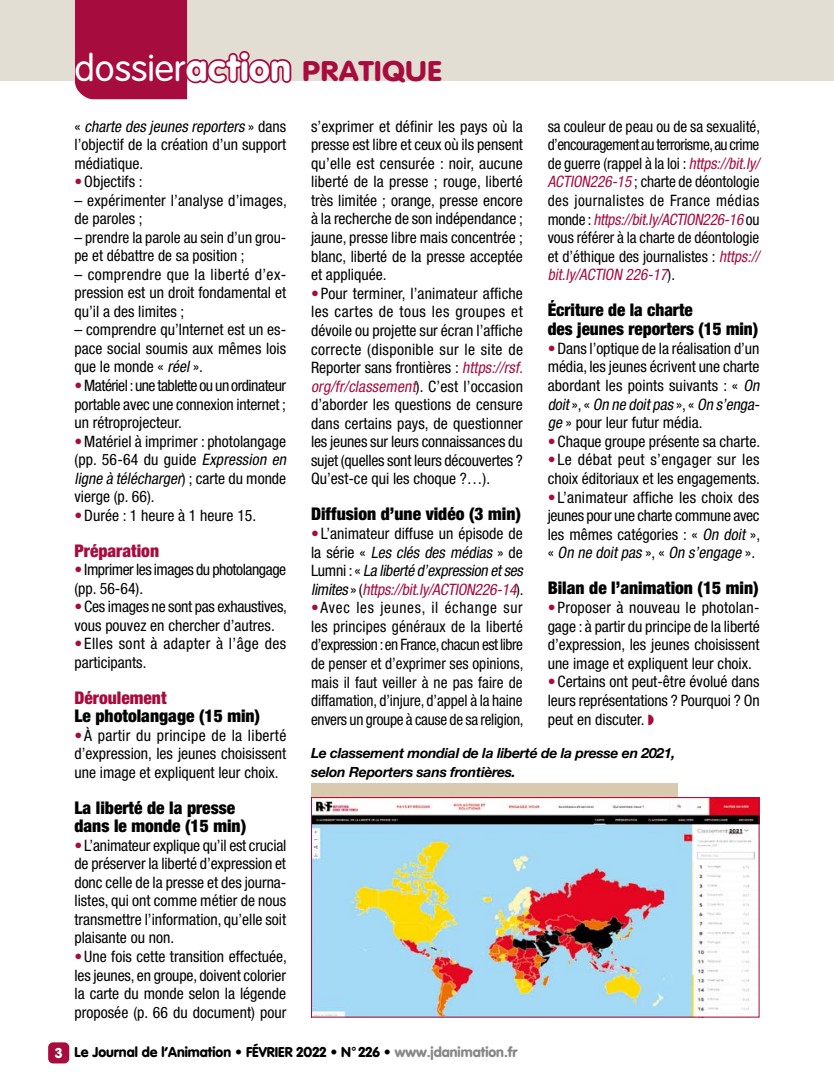
<style>
.page{position:relative;width:834px;height:1092px;background:#fff}
.page>*{position:absolute;margin:0;border:0;box-sizing:border-box;transform-origin:0 0}
.t1{font:900 28px "VAG Rounded";letter-spacing:.02em;color:#a60d3e;scale:1.1 1}
.t2{font:900 condensed 17.5px/18.6px "Helvetica Neue";color:#000}
.t3{font:900 condensed 17.5px "Helvetica Neue";color:#a60d3e}
.t4{font:condensed 15.75px/18.6px "Helvetica Neue";color:#000;text-align:justify}
.t5{font:condensed 15.75px/18.6px "Helvetica Neue";letter-spacing:-.03em;color:#000}
.t6{font:condensed 15.75px/18.6px "Helvetica Neue";letter-spacing:.025em;color:#000}
.t7{font:italic 700 14px/19.2px "Helvetica Neue";letter-spacing:-.02em;color:#000}
.t8{font:900 14px "VAG Rounded";color:#000}
.s1{font-weight:300;font-size:36.75px;color:#fff}
.s2{font-size:36.75px}
.s3{font-style:italic}
.s4{color:#a60d3e}
.s5{font-style:italic;color:#a60d3e}
.s6{color:#fff}
.s7{color:#878787}
</style>
<div class="page">
<img style="left:313px;top:799px;width:444px;height:216px">
<div style="left:311px;top:797px;width:448px;height:220px;border:1px solid #a60d3e"></div>
<div style="left:311px;top:783px;width:366px;height:14px;background:#d9c9ae"></div>
<div style="left:0;top:0;width:833px;height:81px;background:#e3ded4"></div>
<div style="left:75px;top:0;width:112px;height:99px;background:#a60d3e"></div>
<div style="left:48px;top:1042px;width:21px;height:21px;background:#a60d3e;border-radius:5px"></div>
<h1 class="t1" style="left:74px;top:54px;width:335px"><span class="s1">dossier</span><span class="s2">action</span> PRATIQUE</h1>
<p class="t4" style="left:74px;top:117px;width:213px">« <span class="s3">charte des jeunes reporters</span> » d a n s l’objectif de la création d’un support médiatique.</p>
<p class="t4" style="left:74px;top:172px;width:70px"><span class="s4">•</span>Objectifs :</p>
<p class="t4" style="left:74px;top:191px;width:214px">– expérimenter l’analyse d’images, de paroles ;</p>
<p class="t4" style="left:74px;top:228px;width:213px">– prendre la parole au sein d’un grou&shy;pe et débattre de sa position ;</p>
<p class="t4" style="left:74px;top:265px;width:213px">– comprendre que la liberté d’ex&shy;pression est un droit fondamental et qu’il a des limites ;</p>
<p class="t4" style="left:74px;top:320px;width:213px">– comprendre qu’Internet est un es&shy;pace social soumis aux mêmes lois que le monde « <span class="s3">réel</span>».</p>
<p class="t4" style="left:74px;top:376px;width:213px"><span class="s4">•</span> Matériel : une tablette ou un ordinateur portable avec une connexion internet ; un rétroprojecteur.</p>
<p class="t4" style="left:74px;top:431px;width:216px;text-align:left"><span class="s4">•</span>Matériel à imprimer : photolangage (pp. 56-64 du guide <span class="s3">Expression en ligne à télécharger</span>) ; c a rt e d u m o n d e vierge (p. 66).</p>
<p class="t4" style="left:74px;top:505px;width:183px"><span class="s4">•</span>Durée : 1 heure à 1 heure 15.</p>
<p class="t3" style="left:74px;top:539px;width:86px">Préparation</p>
<p class="t5" style="left:74px;top:560px;width:213px"><span class="s4">•</span>Imprimer les images du photolangage (pp. 56-64).</p>
<p class="t4" style="left:74px;top:597px;width:214px"><span class="s4">•</span>Ces images ne sont pas exhaustives, vous pouvez en chercher d’autres.</p>
<p class="t6" style="left:74px;top:634px;width:213px"><span class="s4">•</span>Elles sont à adapter à l’âge des participants.</p>
<p class="t3" style="left:74px;top:686px;width:94px">Déroulement</p>
<p class="t2" style="left:74px;top:706px;width:187px">Le photolangage (15 min)</p>
<p class="t4" style="left:74px;top:725px;width:213px"><span class="s4">•</span>À partir du principe de la liberté d’expression, les jeunes choisissent une image et expliquent leur choix.</p>
<p class="t2" style="left:74px;top:797px;width:173px">La liberté de la presse dans le monde (15 min)</p>
<p class="t4" style="left:74px;top:835px;width:213px"><span class="s4">•</span>L’animateur explique qu’il est crucial de préserver la liberté d’expression et donc celle de la presse et des journa&shy;listes, qui ont comme métier de nous transmettre l’information, qu’elle soit plaisante ou non.</p>
<p class="t4" style="left:74px;top:946px;width:214px"><span class="s4">•</span>Une fois cette transition effectuée, les jeunes, en groupe, doivent colorier la carte du monde selon la légende proposée (p. 66 du document) pour</p>
<p class="t4" style="left:311px;top:117px;width:213px">s’exprimer et définir les pays où la presse est libre et ceux où ils pensent qu’elle est censurée : noir, aucune liberté de la presse ; rouge, liberté très limitée ; orange, presse encore à la recherche de son indépendance ; jaune, presse libre mais concentrée ; blanc, liberté de la presse acceptée et appliquée.</p>
<p class="t4" style="left:311px;top:284px;width:216px;text-align:left"><span class="s4">•</span>Pour terminer, l’animateur affiche les cartes de tous les groupes et dévoile ou projette sur écran l’affiche correcte (disponible sur le site de Reporter sans frontières : <span class="s5">https://rsf. org/fr/classement</span>) . C ’ e st l ’ o c c a s i o n d’aborder les questions de censure dans certains pays, de questionner les jeunes sur leurs connaissances du sujet (quelles sont leurs découvertes ?<br>Qu’est-ce qui les choque ?…).</p>
<p class="t2" style="left:311px;top:504px;width:211px">Diffusion d’une vidéo (3 min)</p>
<p class="t4" style="left:311px;top:524px;width:216px;text-align:left"><span class="s4">•</span>L’animateur diffuse un épisode de l a s é r i e « <span class="s3">Les clés des médias</span> » d e L u m n i : « <span class="s3">La liberté d’expression etses limites</span> » ( <span class="s5">https://bit.ly/ACTION226-14</span>) .</p>
<p class="t4" style="left:311px;top:598px;width:214px"><span class="s4">•</span>Avec les jeunes, il échange sur les principes généraux de la liberté d’expression : en France, chacun est libre de penser et d’exprimer ses opinions, mais il faut veiller à ne pas faire de diffamation, d’injure, d’appel à la haine envers un groupe à cause de sa religion,</p>
<p class="t4" style="left:547px;top:117px;width:216px;text-align:left">sa couleur de peau ou de sa sexualité, d’encouragement au terrorisme, au crime de guerre (rappel à la loi : <span class="s5">https://bit.ly/ ACTION226-15</span>; charte de déontologie des journalistes de France médias m o n d e : <span class="s5">https://bit.ly/ACTION226-16</span> o u vous référer à la charte de déontologie et d’éthique des journalistes : <span class="s5">https:// bit.ly/ACTION 226-17</span>) .</p>
<p class="t2" style="left:547px;top:300px;width:212px">Écriture de la charte<br>des jeunes reporters (15 min)</p>
<p class="t4" style="left:547px;top:339px;width:216px;text-align:left"><span class="s4">•</span>Dans l’optique de la réalisation d’un média, les jeunes écrivent une charte abordant les points suivants : « <span class="s3">On doit</span> » , « <span class="s3">On ne doitpas</span> » , « <span class="s3">On s’enga&shy;ge</span>» pour leur futur média.</p>
<p class="t4" style="left:547px;top:432px;width:214px"><span class="s4">•</span>Chaque groupe présente sa charte.</p>
<p class="t4" style="left:547px;top:450px;width:214px"><span class="s4">•</span>Le débat peut s’engager sur les choix éditoriaux et les engagements.</p>
<p class="t4" style="left:547px;top:487px;width:214px"><span class="s4">•</span>L’animateur affiche les choix des jeunes pour une charte commune avec les mêmes catégories : « <span class="s3">On doit</span> », « <span class="s3">On ne doitpas</span> » , « <span class="s3">On s’engage</span> » .</p>
<p class="t2" style="left:547px;top:578px;width:212px">Bilan de l’animation (15 min)</p>
<p class="t4" style="left:547px;top:598px;width:213px"><span class="s4">•</span>Proposer à nouveau le photolan&shy;gage : à partir du principe de la liberté d’expression, les jeunes choisissent une image et expliquent leur choix.</p>
<p class="t4" style="left:547px;top:672px;width:213px"><span class="s4">•</span>Certains ont peut-être évolué dans leurs représentations ? Pourquoi ? On peut en discuter. <span class="s4">◗</span></p>
<p class="t7" style="left:311px;top:743px;width:366px">Le classement mondial de la liberté de la presse en 2021, selon Reporters sans frontières.</p>
<p class="t8" style="left:55px;top:1043px;width:464px"><span class="s6">3</span> Le Journal de l’Animation • FÉVRIER 2022 • N°226 • <span class="s7">www.jdanimation.fr</span></p>
</div>
